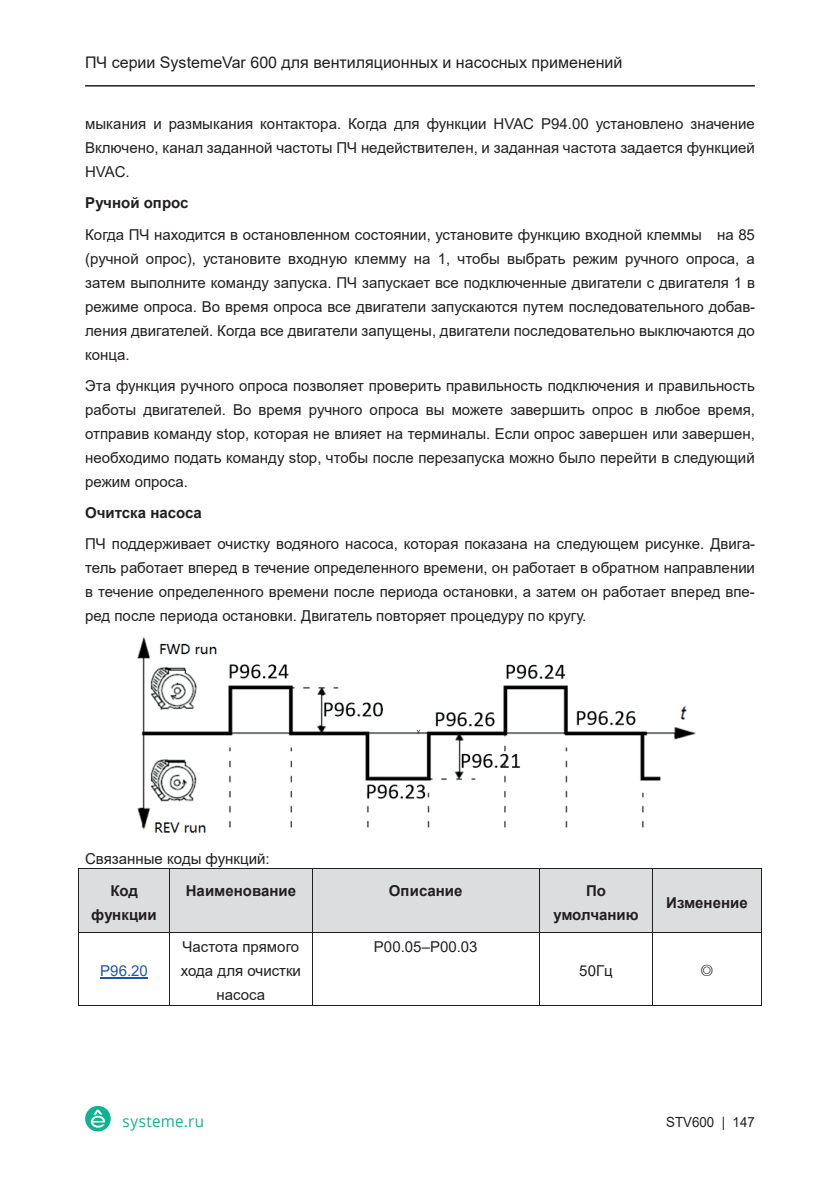
<style>
.page{position:relative;width:840px;height:1191px;background:#fff}
.page>*{position:absolute;margin:0;border:0;box-sizing:border-box;transform-origin:0 0}
.t1{font:16px "Arial";color:#231f20}
.t2{font:16px "Open Sans";letter-spacing:.03em;color:#0eb58f;scale:.95 1}
.t3{font:15px/24px "Arial";color:#231f20;text-align:justify}
.t4{font:700 15px/24px "Arial";color:#231f20;text-align:center}
.t5{font:15px "Arial";color:#1e56a6}
.t6{font:15px "Sim Sun";color:#231f20}
.t7{font:14px "Arial";color:#231f20;scale:.95 1}
</style>
<div class="page">
<hr style="left:85px;top:85px;width:669px;height:2px;background:#231f20">
<div style="left:85px;top:1106px;width:26px;height:25px;background:#0eb490;border-radius:50%"></div>
<svg style="left:91px;top:1109px;width:15px;height:18px"></svg>
<div style="left:79px;top:869px;width:90px;height:63px;background:#dcdddf"></div>
<div style="left:170px;top:869px;width:141px;height:63px;background:#dcdddf"></div>
<div style="left:312px;top:869px;width:226px;height:63px;background:#dcdddf"></div>
<div style="left:539px;top:869px;width:113px;height:63px;background:#dcdddf"></div>
<div style="left:653px;top:869px;width:107px;height:63px;background:#dcdddf"></div>
<hr style="left:79px;top:868px;width:90px;height:1px;background:#231f20">
<hr style="left:170px;top:868px;width:141px;height:1px;background:#231f20">
<hr style="left:312px;top:868px;width:226px;height:1px;background:#231f20">
<hr style="left:539px;top:868px;width:113px;height:1px;background:#231f20">
<hr style="left:653px;top:868px;width:107px;height:1px;background:#231f20">
<hr style="left:78px;top:869px;width:1px;height:63px;background:#231f20">
<hr style="left:169px;top:869px;width:1px;height:63px;background:#231f20">
<hr style="left:311px;top:869px;width:1px;height:63px;background:#231f20">
<hr style="left:538px;top:869px;width:1px;height:63px;background:#231f20">
<hr style="left:652px;top:869px;width:1px;height:63px;background:#231f20">
<hr style="left:760px;top:869px;width:1px;height:63px;background:#231f20">
<hr style="left:100px;top:977px;width:48px;height:1px;background:#1e56a6">
<hr style="left:79px;top:932px;width:90px;height:1px;background:#231f20">
<hr style="left:170px;top:932px;width:141px;height:1px;background:#231f20">
<hr style="left:312px;top:932px;width:226px;height:1px;background:#231f20">
<hr style="left:539px;top:932px;width:113px;height:1px;background:#231f20">
<hr style="left:653px;top:932px;width:107px;height:1px;background:#231f20">
<hr style="left:78px;top:933px;width:1px;height:72px;background:#231f20">
<hr style="left:79px;top:1005px;width:90px;height:1px;background:#231f20">
<hr style="left:169px;top:933px;width:1px;height:72px;background:#231f20">
<hr style="left:170px;top:1005px;width:141px;height:1px;background:#231f20">
<hr style="left:311px;top:933px;width:1px;height:72px;background:#231f20">
<hr style="left:312px;top:1005px;width:226px;height:1px;background:#231f20">
<hr style="left:538px;top:933px;width:1px;height:72px;background:#231f20">
<hr style="left:539px;top:1005px;width:113px;height:1px;background:#231f20">
<hr style="left:652px;top:933px;width:1px;height:72px;background:#231f20">
<hr style="left:653px;top:1005px;width:107px;height:1px;background:#231f20">
<hr style="left:760px;top:933px;width:1px;height:72px;background:#231f20">
<img style="left:137px;top:636px;width:559px;height:197px">
<p class="t1" style="left:85px;top:52px;width:538px">ПЧ серии SystemeVar 600 для вентиляционных и насосных применений</p>
<p class="t3" style="left:85px;top:112px;width:671px">мыкания и размыкания контактора. Когда для функции HVAC P94.00 установлено значение Включено, канал заданной частоты ПЧ недействителен, и заданная частота задается функцией HVAC.</p>
<p class="t4" style="left:85px;top:191px;width:105px">Ручной опрос</p>
<p class="t3" style="left:85px;top:222px;width:671px">Когда ПЧ находится в остановленном состоянии, установите функцию входной клеммы на 85 (ручной опрос), установите входную клемму на 1, чтобы выбрать режим ручного опроса, а затем выполните команду запуска. ПЧ запускает все подключенные двигатели с двигателя 1 в режиме опроса. Во время опроса все двигатели запускаются путем последовательного добав&shy;ления двигателей. Когда все двигатели запущены, двигатели последовательно выключаются до конца.</p>
<p class="t3" style="left:85px;top:373px;width:671px">Эта функция ручного опроса позволяет проверить правильность подключения и правильность работы двигателей. Во время ручного опроса вы можете завершить опрос в любое время, отправив команду stop, которая не влияет на терминалы. Если опрос завершен или завершен, необходимо подать команду stop, чтобы после перезапуска можно было перейти в следующий режим опроса.</p>
<p class="t4" style="left:85px;top:501px;width:118px">Очитска насоса</p>
<p class="t3" style="left:85px;top:532px;width:671px">ПЧ поддерживает очистку водяного насоса, которая показана на следующем рисунке. Двига&shy;тель работает вперед в течение определенного времени, он работает в обратном направлении в течение определенного времени после периода остановки, а затем он работает вперед впе&shy;ред после периода остановки. Двигатель повторяет процедуру по кругу.</p>
<p class="t3" style="left:85px;top:846px;width:186px">Связанные коды функций:</p>
<p class="t4" style="left:91px;top:879px;width:67px">Код функции</p>
<p class="t4" style="left:186px;top:879px;width:112px">Наименование</p>
<p class="t4" style="left:389px;top:879px;width:75px">Описание</p>
<p class="t4" style="left:553px;top:879px;width:87px">По умолчанию</p>
<p class="t4" style="left:666px;top:891px;width:83px">Изменение</p>
<p class="t5" style="left:100px;top:960px;width:49px">P96.20</p>
<p class="t3" style="left:181px;top:934px;width:121px;text-align:center">Частота прямого хода для очистки насоса</p>
<p class="t3" style="left:374px;top:934px;width:105px">P00.05–P00.03</p>
<p class="t3" style="left:579px;top:958px;width:35px">50Гц</p>
<p class="t6" style="left:699px;top:963px;width:16px">◎</p>
<p class="t2" style="left:122px;top:1110px;width:87px">systeme.ru</p>
<p class="t7" style="left:666px;top:1112px;width:95px">STV600 | 147</p>
</div>
